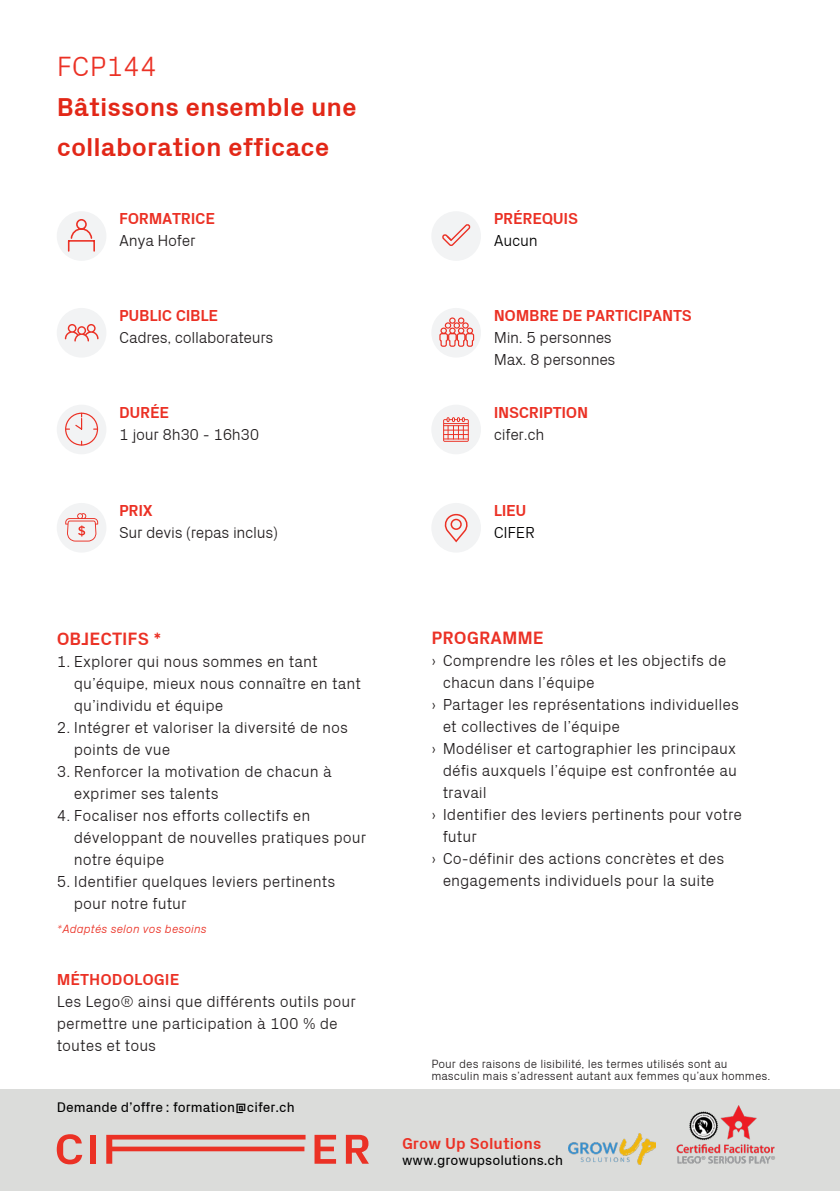
<style>
.page{position:relative;width:840px;height:1191px;background:#fff}
.page>*{position:absolute;margin:0;border:0;box-sizing:border-box;transform-origin:0 0}
.Numero_fcp{font:300 28px "Px Grotesk";color:#eb3125}
.Numero_fcp-2{font:700 26px "Px Grotesk";color:#e22717}
.Sous-titres{font:700 18px "Px Grotesk";color:#eb3125}
.texte_courant{font:300 16px/22px "Px Grotesk";color:#231f20}
.texte_courant-2{font:300 16px/22px "Px Grotesk";letter-spacing:-.02em;color:#231f20}
.texte_courant-3{font:700 16px/22px "Px Grotesk";letter-spacing:-.02em;color:#eb3125}
.TXT_MAIN_SUBTITTLE_0{font:700 16px "Px Grotesk";color:#eb3125}
.t1{font:300 16px/22px "Px Grotesk";letter-spacing:-.02em;color:#000001}
.Sous-titres-2{font:700 16px "Px Grotesk";letter-spacing:-.02em;color:#eb3125}
.TXT_MAIN_SUBTITTLE_0-2{font:14px "Px Grotesk";color:#000}
.t2{font:300 12px "Px Grotesk";color:#231f20}
.Sous-titres-3{font:italic 300 12px "Px Grotesk";color:#eb3125}
.s1{font-weight:700;color:#eb3125}
.s2{font-weight:300;color:#231f20}
</style>
<div class="page">
<div style="left:0;top:1089px;width:839px;height:102px;background:#dbdcda"></div>
<div style="left:431px;top:503px;width:49px;height:49px;background:#f2f3f4;border-radius:50%"></div>
<svg style="left:444px;top:513px;width:24px;height:30px"></svg>
<img style="left:568px;top:1133px;width:87px;height:31px">
<img style="left:676px;top:1105px;width:99px;height:59px">
<div style="left:431px;top:405px;width:49px;height:49px;background:#f2f3f4;border-radius:50%"></div>
<div style="left:431px;top:308px;width:49px;height:49px;background:#f2f3f4;border-radius:50%"></div>
<svg style="left:439px;top:317px;width:35px;height:30px"></svg>
<div style="left:431px;top:211px;width:49px;height:50px;background:#f2f3f4;border-radius:50%"></div>
<svg style="left:442px;top:224px;width:29px;height:22px"></svg>
<div style="left:57px;top:405px;width:49px;height:49px;background:#f2f3f4;border-radius:50%"></div>
<svg style="left:65px;top:412px;width:34px;height:34px"></svg>
<div style="left:57px;top:503px;width:49px;height:49px;background:#f2f3f4;border-radius:50%"></div>
<svg style="left:65px;top:513px;width:33px;height:28px"></svg>
<div style="left:57px;top:308px;width:49px;height:49px;background:#f2f3f4;border-radius:50%"></div>
<svg style="left:65px;top:324px;width:33px;height:17px"></svg>
<svg style="left:57px;top:1134px;width:25px;height:30px"></svg>
<div style="left:90px;top:1134px;width:6px;height:29px;background:#eb3125"></div>
<svg style="left:106px;top:1134px;width:199px;height:29px"></svg>
<svg style="left:314px;top:1134px;width:22px;height:29px"></svg>
<svg style="left:346px;top:1134px;width:23px;height:29px"></svg>
<div style="left:57px;top:211px;width:49px;height:50px;background:#f2f3f4;border-radius:50%"></div>
<svg style="left:443px;top:417px;width:25px;height:25px"></svg>
<svg style="left:67px;top:219px;width:28px;height:33px"></svg>
<p class="Numero_fcp" style="left:57px;top:50px;width:102px">FCP144</p>
<p class="Numero_fcp-2" style="left:57px;top:91px;width:301px">Bâtissons ensemble une</p>
<p class="Numero_fcp-2" style="left:57px;top:131px;width:274px">collaboration efficace</p>
<p class="Sous-titres-2" style="left:119px;top:209px;width:97px">FORMATRICE</p>
<p class="texte_courant-2" style="left:119px;top:229px;width:78px">Anya Hofer</p>
<p class="texte_courant-3" style="left:493px;top:207px;width:86px">PRÉREQUIS</p>
<p class="t1" style="left:493px;top:229px;width:45px">Aucun</p>
<p class="texte_courant-3" style="left:119px;top:304px;width:100px">PUBLIC CIBLE</p>
<p class="texte_courant-2" style="left:119px;top:326px;width:156px">Cadres, collaborateurs</p>
<p class="texte_courant-3" style="left:493px;top:304px;width:199px">NOMBRE DE PARTICIPANTS</p>
<p class="texte_courant-2" style="left:493px;top:326px;width:119px">Min. 5 personnes</p>
<p class="texte_courant-2" style="left:493px;top:348px;width:123px">Max. 8 personnes</p>
<p class="texte_courant-2" style="left:119px;top:401px;width:142px"><span class="s1">DURÉE<br></span>1 jour 8h30 - 16h30</p>
<p class="texte_courant-3" style="left:493px;top:400px;width:96px">INSCRIPTION <span class="s2">cifer.ch</span></p>
<p class="texte_courant-3" style="left:119px;top:499px;width:35px">PRIX</p>
<p class="texte_courant-2" style="left:119px;top:521px;width:160px">Sur devis (repas inclus)</p>
<p class="t1" style="left:493px;top:499px;width:43px"><span class="s1">LIEU<br></span>CIFER</p>
<p class="Sous-titres" style="left:57px;top:627px;width:106px">OBJECTIFS *</p>
<p class="texte_courant" style="left:74px;top:650px;width:288px;text-indent:-17px">1. Explorer qui nous sommes en tant qu’équipe, mieux nous connaître en tant qu’individu et équipe</p>
<p class="texte_courant" style="left:74px;top:716px;width:276px;text-indent:-17px">2. Intégrer et valoriser la diversité de nos points de vue</p>
<p class="texte_courant" style="left:74px;top:760px;width:259px;text-indent:-17px">3. Renforcer la motivation de chacun à exprimer ses talents</p>
<p class="texte_courant" style="left:74px;top:804px;width:294px;text-indent:-17px">4. Focaliser nos efforts collectifs en développant de nouvelles pratiques pour notre équipe</p>
<p class="texte_courant" style="left:74px;top:870px;width:263px;text-indent:-17px">5. Identifier quelques leviers pertinents pour notre futur</p>
<p class="Sous-titres-3" style="left:57px;top:921px;width:152px">*Adaptés selon vos besoins</p>
<p class="texte_courant" style="left:57px;top:968px;width:300px"><span class="s1">MÉTHODOLOGIE<br></span>Les Lego® ainsi que différents outils pour permettre une participation à 100 % de toutes et tous</p>
<p class="Sous-titres" style="left:431px;top:627px;width:114px">PROGRAMME</p>
<p class="texte_courant" style="left:442px;top:649px;width:285px;text-indent:-11px">› Comprendre les rôles et les objectifs de chacun dans l’équipe</p>
<p class="texte_courant" style="left:442px;top:693px;width:298px;text-indent:-11px">› Partager les représentations individuelles et collectives de l’équipe</p>
<p class="texte_courant" style="left:442px;top:737px;width:295px;text-align:justify;text-indent:-11px">› Modéliser et cartographier les principaux défis auxquels l’équipe est confrontée au travail</p>
<p class="texte_courant" style="left:442px;top:803px;width:301px;text-indent:-11px">› Identifier des leviers pertinents pour votre futur</p>
<p class="texte_courant" style="left:431px;top:847px;width:294px;text-align:center">› Co-définir des actions concrètes et des engagements individuels pour la suite</p>
<p class="t2" style="left:431px;top:1057px;width:297px">Pour des raisons de lisibilité, les termes utilisés sont au</p>
<p class="t2" style="left:431px;top:1068px;width:340px">masculin mais s’adressent autant aux femmes qu’aux hommes.</p>
<p class="TXT_MAIN_SUBTITTLE_0-2" style="left:57px;top:1098px;width:239px">Demande d’offre : formation@cifer.ch</p>
<p class="TXT_MAIN_SUBTITTLE_0" style="left:402px;top:1133px;width:141px">Grow Up Solutions</p>
<p class="TXT_MAIN_SUBTITTLE_0-2" style="left:402px;top:1151px;width:162px">www.growupsolutions.ch</p>
</div>
